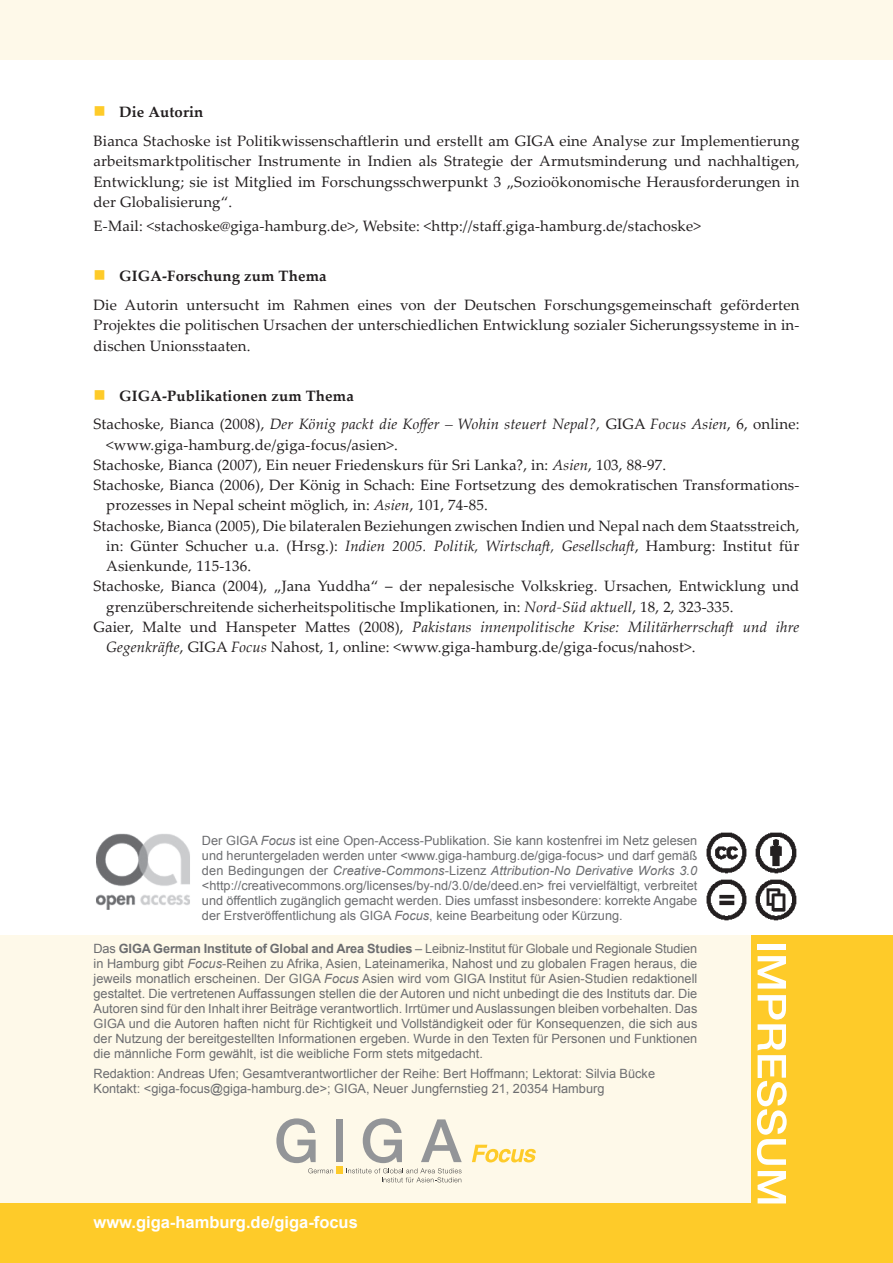
<style>
.page{position:relative;width:893px;height:1263px;background:#fff}
.page>*{position:absolute;margin:0;border:0;box-sizing:border-box;transform-origin:0 0}
.t1{font:700 16.5px "Arial";color:#fff}
.t2{font:16.5px "Wingdings";color:#fecb29}
.t3{font:15px/20.2px "Palatino Linotype";letter-spacing:.01em;color:#231f20;text-align:justify}
.t4{font:italic 15px/28.8px "Palatino Linotype";letter-spacing:.01em;color:#231f20}
.t5{font:700 15px "Palatino Linotype";letter-spacing:.01em;color:#231f20}
.t6{font:12.75px/15px "Arial";color:#6c6d70;text-align:justify}
.s1{font-weight:700;font-style:normal}
.s2{font-style:normal}
.s3{font-style:italic}
.s4{font-weight:700}
</style>
<div class="page">
<div style="left:0;top:935px;width:893px;height:328px;background:#fef9e9"></div>
<div style="left:752px;top:935px;width:141px;height:328px;background:#fecb29"></div>
<div style="left:0;top:1203px;width:753px;height:60px;background:#fecb29"></div>
<div style="left:758px;top:944px;width:28px;height:5px;background:#fff"></div>
<svg style="left:758px;top:956px;width:28px;height:32px"></svg>
<svg style="left:757px;top:995px;width:30px;height:170px"></svg>
<svg style="left:758px;top:1171px;width:28px;height:32px"></svg>
<img style="left:96px;top:833px;width:94px;height:77px">
<img style="left:706px;top:879px;width:41px;height:42px">
<img style="left:755px;top:832px;width:42px;height:42px">
<img style="left:755px;top:879px;width:42px;height:42px">
<img style="left:706px;top:832px;width:41px;height:42px">
<div style="left:336px;top:1119px;width:7px;height:43px;background:#939598"></div>
<svg style="left:276px;top:1118px;width:57px;height:55px"></svg>
<svg style="left:346px;top:1118px;width:116px;height:64px"></svg>
<div style="left:336px;top:1166px;width:7px;height:7px;background:#fecb29"></div>
<svg style="left:472px;top:1145px;width:64px;height:17px"></svg>
<div style="left:0;top:0;width:893px;height:60px;background:#fef9e9"></div>
<p class="t2" style="left:94px;top:102px;width:14px">■</p>
<p class="t5" style="left:119px;top:102px;width:86px">Die Autorin</p>
<p class="t3" style="left:94px;top:130px;width:707px">Bianca Stachoske ist Politikwissenschaftlerin und erstellt am GIGA eine Analyse zur Implementierung arbeitsmarktpolitischer Instrumente in Indien als Strategie der Armutsminderung und nachhaltigen, Entwicklung; sie ist Mitglied im Forschungsschwerpunkt 3 „Sozioökonomische Herausforderungen in der Globalisierung“.</p>
<p class="t3" style="left:94px;top:215px;width:609px">E-Mail: &lt;stachoske@giga-hamburg.de&gt;, Website: &lt;http://staff.giga-hamburg.de/stachoske&gt;</p>
<p class="t5" style="left:119px;top:266px;width:209px">GIGA-Forschung zum Thema</p>
<p class="t3" style="left:94px;top:294px;width:707px">Die Autorin untersucht im Rahmen eines von der Deutschen Forschungsgemeinschaft geförderten Projektes die politischen Ursachen der unterschiedlichen Entwicklung sozialer Sicherungssysteme in in&shy;dischen Unionsstaaten.</p>
<p class="t4" style="left:94px;top:380px;width:707px;text-indent:26px"><span class="s1">GIGA-Publikationen zum Thema<br></span><span class="s2">Stachoske, Bianca (2008),</span> Der König packt die Koffer – Wohin steuert Nepal?, <span class="s2">GIGA</span> Focus Asien<span class="s2">, 6, online:</span></p>
<p class="t3" style="left:106px;top:434px;width:293px">&lt;www.giga-hamburg.de/giga-focus/asien&gt;.</p>
<p class="t3" style="left:94px;top:454px;width:574px">Stachoske, Bianca (2007), Ein neuer Friedenskurs für Sri Lanka?, in: <span class="s3">Asien</span>, 103, 88-97.</p>
<p class="t3" style="left:94px;top:474px;width:707px">Stachoske, Bianca (2006), Der König in Schach: Eine Fortsetzung des demokratischen Trans-forma-tions-</p>
<p class="t3" style="left:106px;top:495px;width:383px">prozesses in Nepal scheint möglich, in: <span class="s3">Asien</span>, 101, 74-85.</p>
<p class="t3" style="left:94px;top:515px;width:707px">Stachoske, Bianca (2005), Die bilateralen Beziehungen zwischen Indien und Nepal nach dem Staatsstreich,</p>
<p class="t3" style="left:106px;top:535px;width:695px">in: Günter Schucher u.a. (Hrsg.): <span class="s3">Indien 2005. Politik, Wirtschaft, Gesellschaft</span>, Hamburg: Institut für</p>
<p class="t3" style="left:106px;top:555px;width:146px">Asienkunde, 115-136.</p>
<p class="t3" style="left:94px;top:576px;width:707px">Stachoske, Bianca (2004), „Jana Yuddha“ – der nepalesische Volkskrieg. Ursachen, Entwicklung und</p>
<p class="t3" style="left:106px;top:596px;width:629px">grenzüberschreitende sicherheitspolitische Implikationen, in: <span class="s3">Nord-Süd aktuell</span>, 18, 2, 323-335.</p>
<p class="t4" style="left:94px;top:612px;width:707px"><span class="s2">Gaier, Malte und Hanspeter Mattes (2008),</span> Pakistans innenpolitische Krise: Militärherrschaft und ihre</p>
<p class="t3" style="left:106px;top:636px;width:591px"><span class="s3">Gegenkräfte</span>, GIGA <span class="s3">Focus</span> Nahost, 1, online: &lt;www.giga-hamburg.de/giga-focus/nahost&gt;.</p>
<p class="t2" style="left:94px;top:266px;width:14px">■</p>
<p class="t2" style="left:94px;top:386px;width:14px">■</p>
<p class="t6" style="left:202px;top:833px;width:497px">Der GIGA <span class="s3">Focus</span> ist eine Open-Access-Publikation. Sie kann kostenfrei im Netz gelesen und heruntergeladen werden unter &lt;www.giga-hamburg.de/giga-focus&gt; und darf gemäß den Bedingungen der <span class="s3">Creative-Commons</span>-Lizenz <span class="s3">Attribution-No Derivative Works 3.0 </span>&lt;http://creativecommons.org/licenses/by-nd/3.0/de/deed.en&gt; frei vervielfältigt, verbreitet und öffentlich zugänglich gemacht werden. Dies umfasst insbesondere: korrekte Angabe der Erstveröffentlichung als GIGA <span class="s3">Focus</span>, keine Bearbeitung oder Kürzung.</p>
<p class="t6" style="left:94px;top:941px;width:605px">Das <span class="s4">GIGA German Institute of Global and Area Studies</span> – Leibniz-Institut für Globale und Regionale Studien in Hamburg gibt <span class="s3">Focus</span>-Reihen zu Afrika, Asien, Lateinamerika, Nahost und zu globalen Fragen heraus, die jeweils monatlich erscheinen. Der GIGA <span class="s3">Focus</span> Asien wird vom GIGA Institut für Asien-Studien redaktionell gestaltet. Die vertretenen Auffassungen stellen die der Autoren und nicht unbedingt die des Instituts dar. Die Autoren sind für den Inhalt ihrer Beiträge verantwortlich. Irrtümer und Auslassungen bleiben vorbehalten. Das GIGA und die Autoren haften nicht für Richtigkeit und Vollständigkeit oder für Konsequenzen, die sich aus der Nutzung der bereitgestellten Informationen ergeben. Wurde in den Texten für Personen und Funktionen die männliche Form gewählt, ist die weibliche Form stets mitgedacht.</p>
<p class="t6" style="left:94px;top:1066px;width:563px">Redaktion: Andreas Ufen; Gesamtverantwortlicher der Reihe: Bert Hoffmann; Lektorat: Silvia Bücke<br>Kontakt: &lt;giga-focus@giga-hamburg.de&gt;; GIGA, Neuer Jungfernstieg 21, 20354 Hamburg</p>
<p class="t1" style="left:94px;top:1211px;width:266px">www.giga-hamburg.de/giga-focus</p>
</div>
